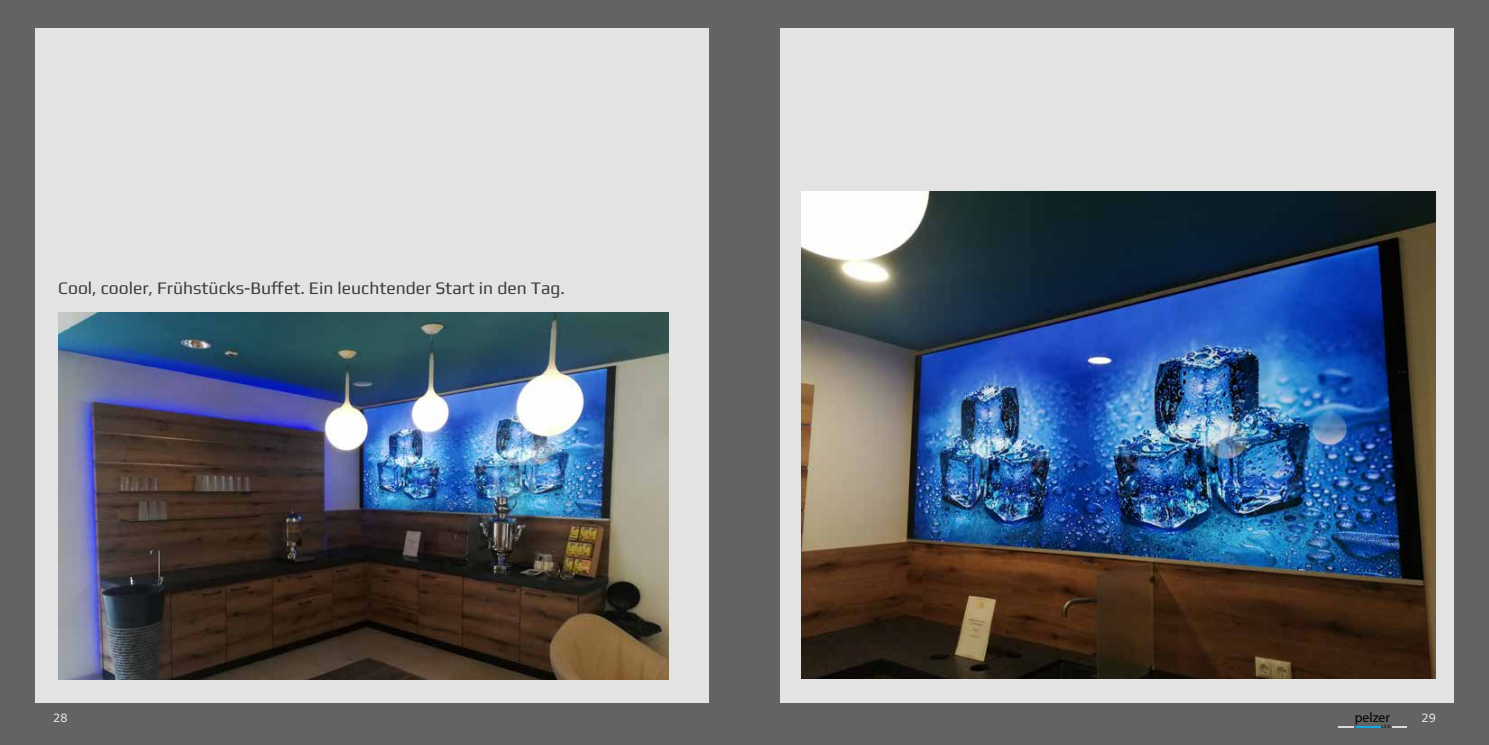
<style>
.page{position:relative;width:1489px;height:745px;background:#fff}
.page>*{position:absolute;margin:0;border:0;box-sizing:border-box;transform-origin:0 0}
.t1{font:17.5px "Play";color:#3c3c3b}
.t2{font:13.75px "Myriad Pro";color:#000}
.t3{font:11.25px "Verdana";color:#ebebeb}
.t4{font:4.62px "Myriad Pro";color:#000}
</style>
<div class="page">
<div style="left:0;top:0;width:1488px;height:744px;background:#646363"></div>
<div style="left:35px;top:28px;width:673px;height:674px;background:#e3e3e3"></div>
<div style="left:780px;top:28px;width:673px;height:674px;background:#e3e3e3"></div>
<svg style="left:1338px;top:726px;width:41px;height:1px"></svg>
<svg style="left:1392px;top:726px;width:14px;height:1px"></svg>
<img style="left:59px;top:312px;width:609px;height:366px">
<img style="left:801px;top:191px;width:634px;height:487px">
<p class="t1" style="left:58px;top:276px;width:508px">Cool, cooler, Frühstücks-Buffet. Ein leuchtender Start in den Tag.</p>
<p class="t3" style="left:53px;top:710px;width:16px">28</p>
<p class="t2" style="left:1354px;top:708px;width:37px">pelzer</p>
<p class="t3" style="left:1421px;top:710px;width:16px">29</p>
<p class="t4" style="left:1381px;top:723px;width:11px">L E D</p>
</div>
